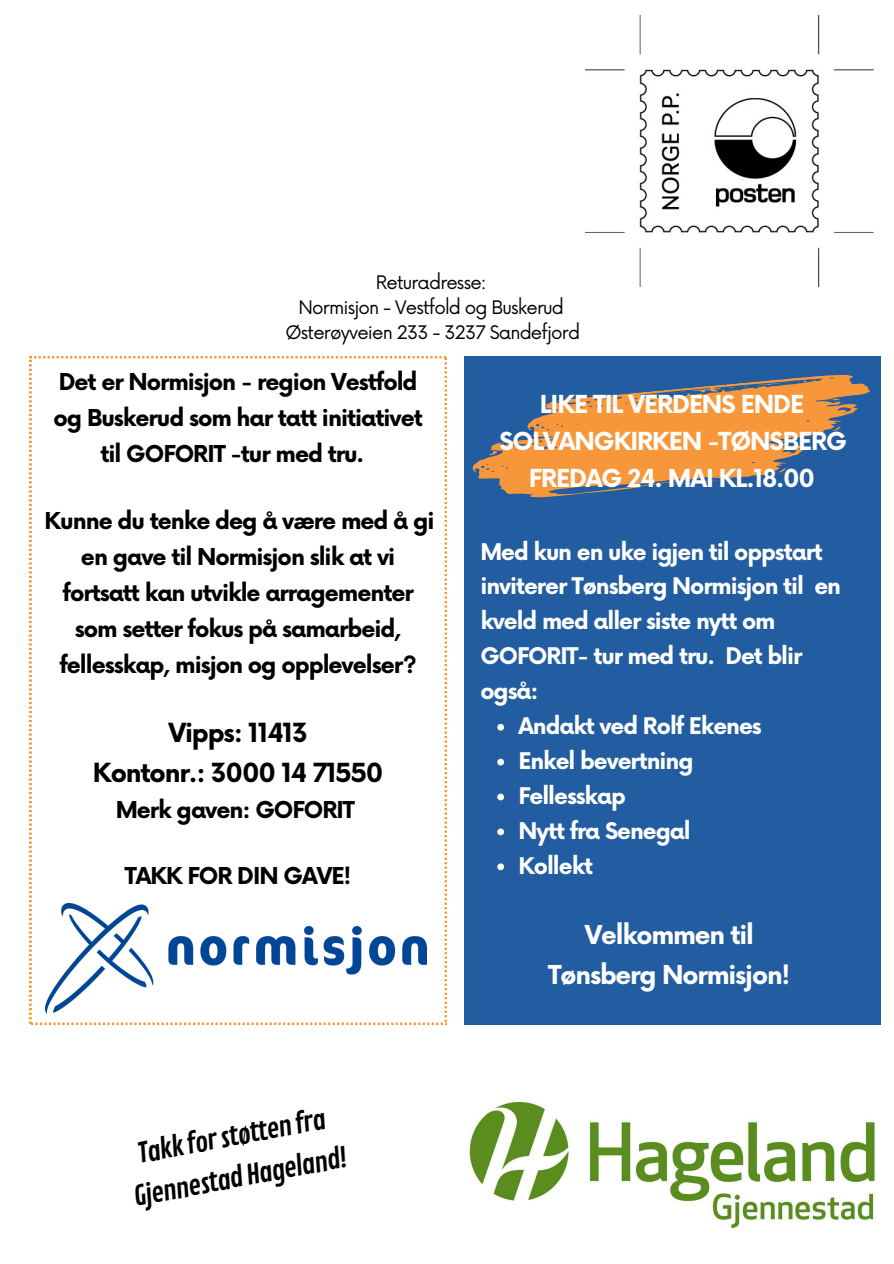
<style>
.page{position:relative;width:894px;height:1264px;background:#fff}
.page>*{position:absolute;margin:0;border:0;box-sizing:border-box;transform-origin:0 0}
.t1{font:27.15px/41.5px "Contrail One";color:#000;text-align:center}
.t2{font:700 25.65px/39.5px "Now";letter-spacing:-.045em;color:#000;text-align:center}
.t3{font:700 25.35px/39.3px "Now";letter-spacing:-.045em;color:#fff;text-align:center}
.t4{font:700 24.15px/37.2px "Now";letter-spacing:-.045em;color:#fff;text-align:center}
.t5{font:700 22.65px/36px "Now";letter-spacing:-.045em;color:#000;text-align:center}
.t6{font:700 22.35px/34.8px "Now";letter-spacing:-.045em;color:#fff}
.t7{font:18.15px "Now";letter-spacing:-.045em;color:#000}
</style>
<div class="page">
<img style="left:585px;top:15px;width:287px;height:271px">
<img style="left:470px;top:1102px;width:403px;height:127px">
<div style="left:464px;top:356px;width:415px;height:668px;background:#215da0"></div>
<svg style="left:472px;top:375px;width:398px;height:123px"></svg>
<svg style="left:30px;top:356px;width:416px;height:668px"></svg>
<img style="left:45px;top:903px;width:381px;height:110px">
<svg style="left:497px;top:724px;width:7px;height:6px"></svg>
<svg style="left:497px;top:758px;width:7px;height:7px"></svg>
<svg style="left:497px;top:793px;width:7px;height:7px"></svg>
<svg style="left:497px;top:828px;width:7px;height:7px"></svg>
<svg style="left:497px;top:863px;width:7px;height:7px"></svg>
<p class="t7" style="left:376px;top:272px;width:112px">Returadresse:</p>
<h4 class="t7" style="left:298px;top:297px;width:267px">Normisjon - Vestfold og Buskerud</h4>
<h4 class="t7" style="left:285px;top:322px;width:296px">Østerøyveien 233 - 3237 Sandefjord</h4>
<p class="t5" style="left:54px;top:365px;width:370px">Det er Normisjon - region Vestfold og Buskerud som har tatt initiativet til GOFORIT -tur med tru.</p>
<p class="t5" style="left:45px;top:504px;width:391px">Kunne du tenke deg å være med å gi en gave til Normisjon slik at vi fortsatt kan utvikle arragementer som setter fokus på samarbeid, fellesskap, misjon og opplevelser?</p>
<p class="t2" style="left:93px;top:715px;width:292px">Vipps: 11413<br>Kontonr.: 3000 14 71550</p>
<p class="t5" style="left:116px;top:793px;width:240px">Merk gaven: GOFORIT</p>
<p class="t5" style="left:125px;top:859px;width:228px">TAKK FOR DIN GAVE!</p>
<h1 class="t1" style="left:122px;top:1137px;width:218px;rotate:-11deg">Takk for støtten fra<br>Gjennestad Hageland!</h1>
<h1 class="t4" style="left:499px;top:387px;width:349px">LIKE TIL VERDENS ENDE<br>SOLVANGKIRKEN -TØNSBERG<br>FREDAG 24. MAI KL.18.00</h1>
<h3 class="t6" style="left:480px;top:535px;width:362px">Med kun en uke igjen til oppstart inviterer Tønsberg Normisjon til en kveld med aller siste nytt om<br>GOFORIT- tur med tru. Det blir også:</h3>
<p class="t6" style="left:518px;top:710px;width:245px">Andakt ved Rolf Ekenes</p>
<p class="t6" style="left:518px;top:744px;width:176px">Enkel bevertning</p>
<p class="t6" style="left:518px;top:779px;width:109px">Fellesskap</p>
<h3 class="t6" style="left:518px;top:814px;width:174px">Nytt fra Senegal</h3>
<h4 class="t6" style="left:518px;top:849px;width:76px">Kollekt</h4>
<p class="t3" style="left:548px;top:917px;width:244px">Velkommen til<br>Tønsberg Normisjon!</p>
</div>
